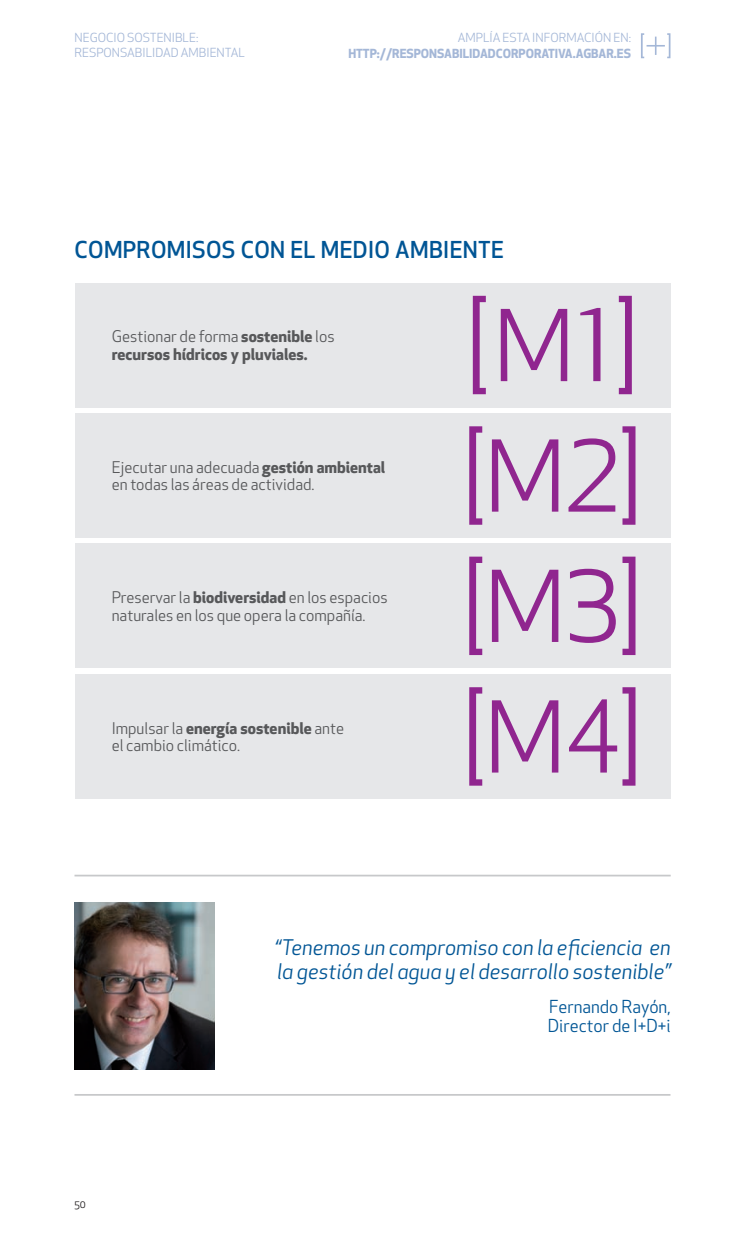
<style>
.page{position:relative;width:745px;height:1241px;background:#fff}
.page>*{position:absolute;margin:0;border:0;box-sizing:border-box;transform-origin:0 0}
.t1{font:96.25px/130.4px "Apex New";letter-spacing:-.005em;color:#90268f;text-align:justify}
.t2{font:500 22.75px "Apex New";letter-spacing:.015em;color:#005595}
.t3{font:italic 21px/24.5px "Apex New";color:#005595}
.t4{font:17.5px/19.2px "Apex New";color:#005595}
.t5{font:15.75px/17.5px "Apex New";color:#57585a}
.t6{font:700 15.75px/17.5px "Apex New";color:#57585a}
.t7{font:12.25px/14.7px "Apex New";color:#a4b7d7}
.t8{font:700 12.25px "Apex New";color:#a4b7d7}
.t9{font:10.5px "Apex New";color:#231f20}
.s1{font-weight:400}
.s2{font-weight:700}
</style>
<div class="page">
<svg style="left:641px;top:33px;width:29px;height:25px"></svg>
<hr style="left:74px;top:874px;width:596px;height:2px;background:#c7c8ca">
<hr style="left:74px;top:1093px;width:596px;height:2px;background:#c7c8ca">
<div style="left:74px;top:283px;width:596px;height:124px;background:#e6e7e9"></div>
<div style="left:74px;top:413px;width:596px;height:124px;background:#e6e7e9"></div>
<div style="left:74px;top:543px;width:596px;height:124px;background:#e6e7e9"></div>
<div style="left:74px;top:674px;width:596px;height:124px;background:#e6e7e9"></div>
<img style="left:74px;top:902px;width:141px;height:166px">
<p class="t7" style="left:74px;top:32px;width:172px">NEGOCIO SOSTENIBLE:<br>RESPONSABILIDAD AMBIENTAL</p>
<p class="t7" style="left:457px;top:32px;width:174px">AMPLÍA ESTA INFORMACIÓN EN:</p>
<p class="t8" style="left:348px;top:49px;width:284px">HTTP://RESPONSABILIDADCORPORATIVA.AGBAR.ES</p>
<h2 class="t2" style="left:74px;top:241px;width:431px">COMPROMISOS CON EL MEDIO AMBIENTE</h2>
<p class="t6" style="left:112px;top:329px;width:224px"><span class="s1">Gestionar de forma</span> sostenible <span class="s1">los </span>recursos hídricos y pluviales.</p>
<p class="t5" style="left:112px;top:460px;width:275px">Ejecutar una adecuada <span class="s2">gestión ambiental </span>en todas las áreas de actividad.</p>
<p class="t5" style="left:112px;top:590px;width:277px">Preservar la <span class="s2">biodiversidad</span> en los espacios naturales en los que opera la compañía.</p>
<p class="t5" style="left:112px;top:720px;width:234px">Impulsar la <span class="s2">energía sostenible</span> ante el cambio climático.</p>
<h1 class="t1" style="left:462px;top:291px;width:180px">[M1] [M2] [M3] [M4]</h1>
<p class="t9" style="left:74px;top:1199px;width:13px">50</p>
<h3 class="t3" style="left:275px;top:937px;width:396px">“Tenemos un compromiso con la eficiencia en la gestión del agua y el desarrollo sostenible”</h3>
<p class="t4" style="left:547px;top:998px;width:124px">Fernando Rayón,<br>Director de I+D+i</p>
</div>
